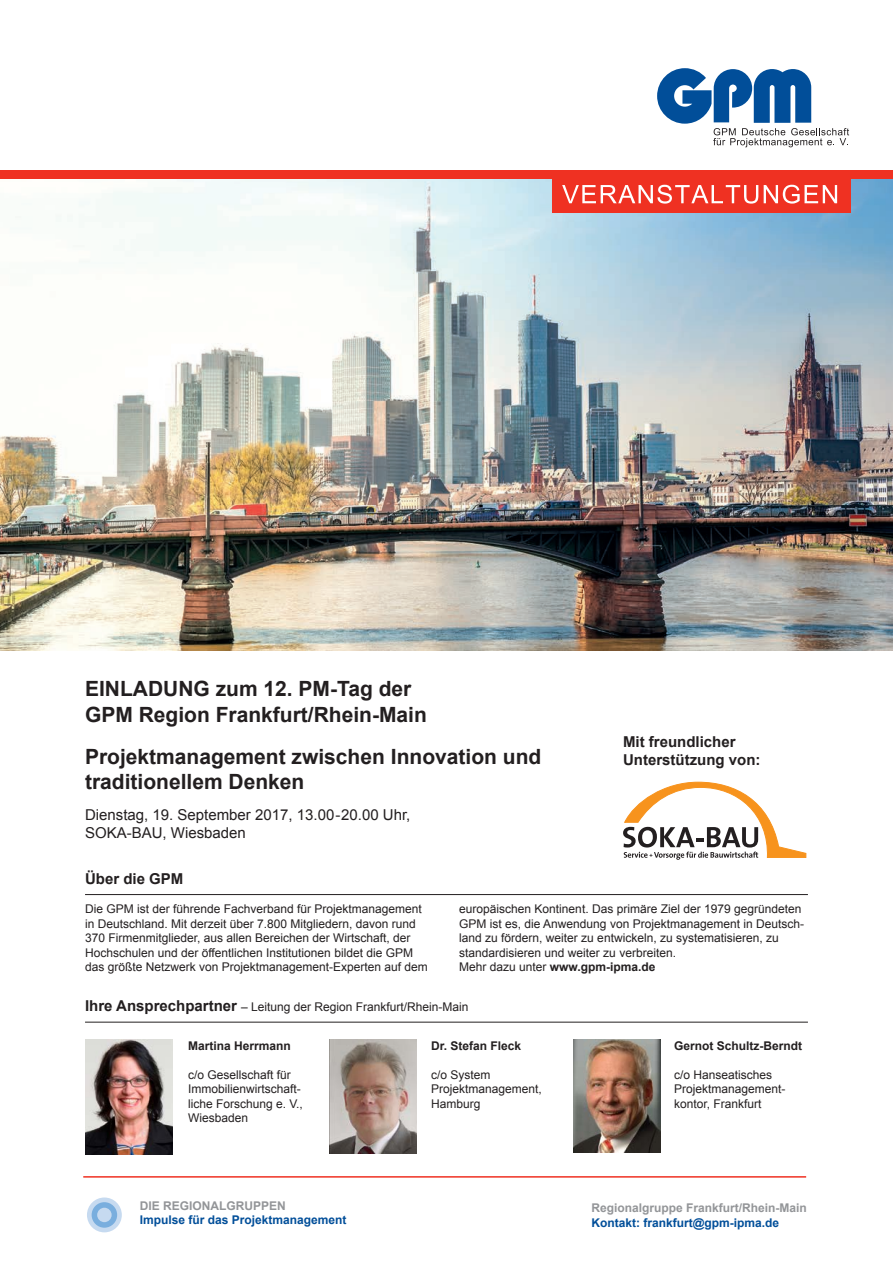
<style>
.page{position:relative;width:893px;height:1263px;background:#fff}
.page>*{position:absolute;margin:0;border:0;box-sizing:border-box;transform-origin:0 0}
.Headline_Titel{font:700 21px/25.2px "Arial";color:#231f20}
.Headline_Titel-2{font:15px/18px "Arial";color:#231f20}
.Auftakt_mit_Line{font:700 15px/18px "Arial";color:#231f20}
.Fliesstext{font:12px/14.4px "Arial";color:#231f20}
.t1{font:700 12px "Arial";color:#014e99}
.Auftakt_mit_Line-2{font:12px "Arial";color:#231f20}
.t2{font:700 12px "Arial";color:#939598}
.Fliesstext-2{font:700 12px "Arial";color:#231f20}
.s1{font-weight:700}
.s2{font-weight:700;font-size:15px}
</style>
<div class="page">
<div style="left:87px;top:1197px;width:35px;height:35px;background:#c6daf0;border-radius:50%"></div>
<div style="left:92px;top:1202px;width:25px;height:26px;background:#79aede;border-radius:50%"></div>
<div style="left:97px;top:1208px;width:15px;height:14px;background:#c6daf0;border-radius:50%"></div>
<hr style="left:83px;top:1176px;width:723px;height:1px;background:#ef3122">
<img style="left:0;top:179px;width:893px;height:472px">
<div style="left:0;top:170px;width:893px;height:9px;background:#ef3122"></div>
<svg style="left:657px;top:68px;width:192px;height:79px"></svg>
<div style="left:552px;top:179px;width:298px;height:34px;background:#ef3122"></div>
<svg style="left:562px;top:185px;width:196px;height:19px"></svg>
<svg style="left:764px;top:185px;width:73px;height:19px"></svg>
<hr style="left:85px;top:1022px;width:723px;height:1px;background:#231f20">
<hr style="left:85px;top:894px;width:723px;height:1px;background:#231f20">
<img style="left:86px;top:1040px;width:87px;height:114px">
<img style="left:329px;top:1040px;width:87px;height:114px">
<img style="left:573px;top:1040px;width:87px;height:112px">
<svg style="left:623px;top:782px;width:183px;height:78px"></svg>
<p class="Headline_Titel" style="left:85px;top:677px;width:343px">EINLADUNG zum 12. PM-Tag der<br>GPM Region Frankfurt/Rhein-Main</p>
<p class="Headline_Titel" style="left:85px;top:744px;width:458px">Projektmanagement zwischen Innovation und traditionellem Denken</p>
<p class="Headline_Titel-2" style="left:85px;top:806px;width:327px">Dienstag, 19. September 2017, 13.00-20.00 Uhr,<br>SOKA-BAU, Wiesbaden</p>
<p class="Auftakt_mit_Line" style="left:85px;top:870px;width:100px">Über die GPM</p>
<p class="Auftakt_mit_Line" style="left:623px;top:733px;width:139px">Mit freundlicher<br>Unterstützung von:</p>
<p class="Fliesstext" style="left:85px;top:902px;width:344px">Die GPM ist der führende Fachverband für Projektmanagement in Deutschland. Mit derzeit über 7.800 Mitgliedern, davon rund 370 Firmenmitglieder, aus allen Bereichen der Wirtschaft, der Hochschulen und der öffentlichen Institutionen bildet die GPM das größte Netzwerk von Projektmanagement-Experten auf dem</p>
<p class="Fliesstext" style="left:459px;top:902px;width:346px">europäischen Kontinent. Das primäre Ziel der 1979 gegründeten GPM ist es, die Anwendung von Projektmanagement in Deutsch&shy;land zu fördern, weiter zu entwickeln, zu systematisieren, zu standardisieren und weiter zu verbreiten.<br>Mehr dazu unter <span class="s1">www.gpm-ipma.de</span></p>
<p class="Auftakt_mit_Line-2" style="left:85px;top:999px;width:385px"><span class="s2">Ihre Ansprechpartner</span> – Leitung der Region Frankfurt/Rhein-Main</p>
<p class="Fliesstext-2" style="left:188px;top:1038px;width:104px">Martina Herrmann</p>
<p class="Fliesstext" style="left:188px;top:1067px;width:116px">c/o Gesellschaft für<br>Immobilienwirtschaft&shy;liche Forschung e. V.,<br>Wiesbaden</p>
<p class="t2" style="left:140px;top:1198px;width:148px">DIE REGIONALGRUPPEN</p>
<p class="t1" style="left:140px;top:1212px;width:208px">Impulse für das Projektmanagement</p>
<p class="Fliesstext-2" style="left:431px;top:1038px;width:92px">Dr. Stefan Fleck</p>
<p class="Fliesstext" style="left:431px;top:1067px;width:112px">c/o System<br>Projektmanagement,<br>Hamburg</p>
<p class="Fliesstext-2" style="left:674px;top:1038px;width:130px">Gernot Schultz-Berndt</p>
<p class="Fliesstext" style="left:674px;top:1067px;width:112px">c/o Hanseatisches<br>Projektmanagement&shy;kontor, Frankfurt</p>
<p class="t2" style="left:591px;top:1200px;width:217px">Regionalgruppe Frankfurt/Rhein-Main</p>
<p class="t1" style="left:591px;top:1214px;width:189px">Kontakt: frankfurt@gpm-ipma.de</p>
</div>
